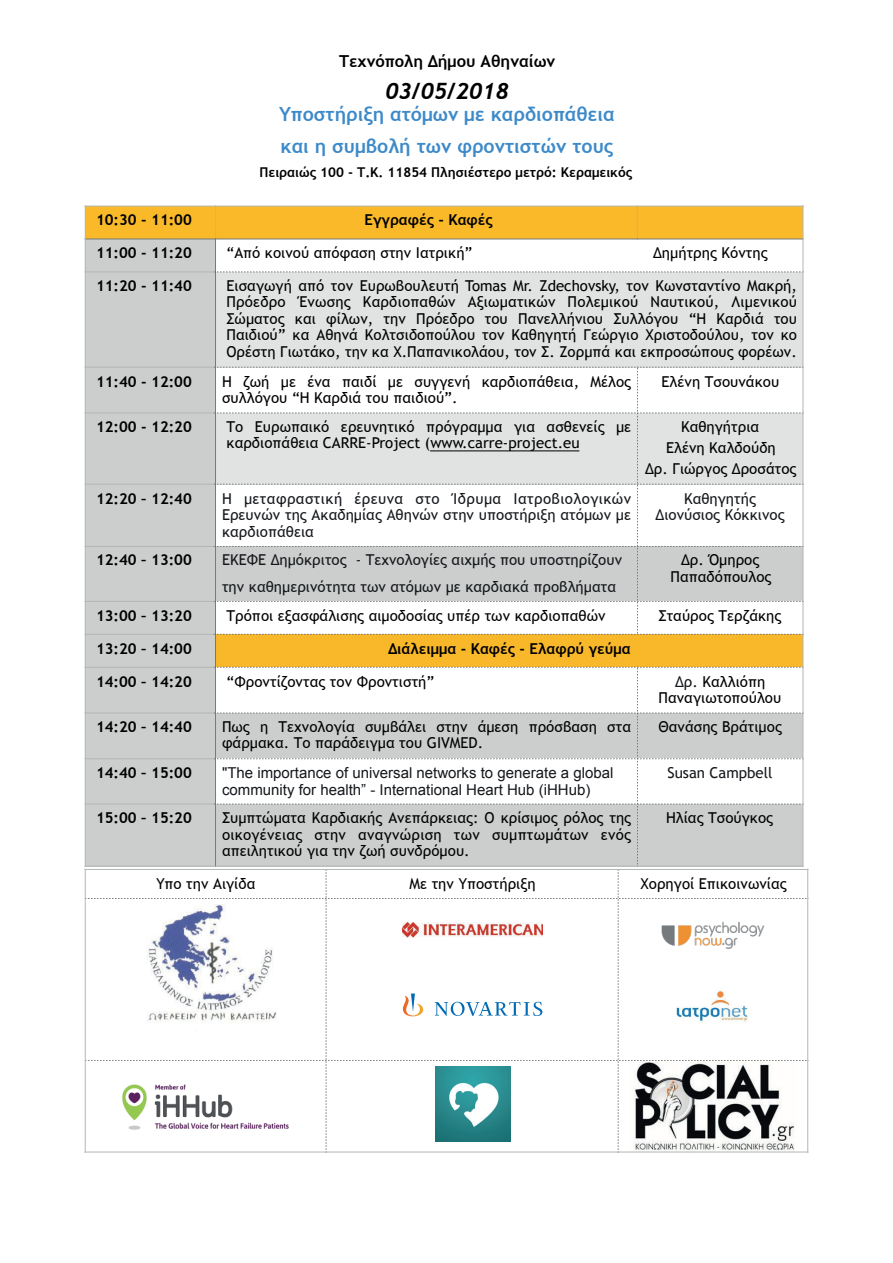
<style>
.page{position:relative;width:893px;height:1263px;background:#fff}
.page>*{position:absolute;margin:0;border:0;box-sizing:border-box;transform-origin:0 0}
.t1{font:italic 700 22.5px "Trebuchet";color:#000001}
.t2{font:700 19.5px/31.5px "Trebuchet MS";color:#3d8ac9}
.t3{font:700 16.5px "Trebuchet MS";color:#000001}
.t4{font:15px/16.5px "Trebuchet MS";color:#000001}
.t5{font:15px/16.5px "Trebuchet MS";color:#15181c;text-align:justify}
.t6{font:700 15px "Trebuchet MS";color:#000001}
.t7{font:15px/16.5px "Arial";color:#15181c}
.t8{font:700 13.5px "Trebuchet MS";color:#000001}
.s1{color:#15181c}
</style>
<div class="page">
<div style="left:85px;top:206px;width:131px;height:33px;background:#f9b928"></div>
<div style="left:216px;top:206px;width:421px;height:33px;background:#f9b928"></div>
<div style="left:637px;top:206px;width:166px;height:33px;background:#f9b928"></div>
<div style="left:85px;top:239px;width:131px;height:33px;background:#cccecd"></div>
<div style="left:85px;top:272px;width:131px;height:95px;background:#cccecd"></div>
<div style="left:216px;top:272px;width:587px;height:95px;background:#e1e2e2"></div>
<div style="left:85px;top:367px;width:131px;height:46px;background:#cccecd"></div>
<div style="left:85px;top:413px;width:131px;height:71px;background:#cccecd"></div>
<div style="left:85px;top:484px;width:131px;height:62px;background:#cccecd"></div>
<div style="left:85px;top:546px;width:131px;height:55px;background:#cccecd"></div>
<div style="left:85px;top:601px;width:131px;height:33px;background:#cccecd"></div>
<div style="left:85px;top:634px;width:131px;height:33px;background:#cccecd"></div>
<div style="left:216px;top:634px;width:587px;height:33px;background:#f8b829"></div>
<hr style="left:637px;top:205px;width:1px;height:35px;background:#b3b6b6">
<hr style="left:84px;top:272px;width:131px;height:1px;background:#b3b6b6">
<svg style="left:217px;top:272px;width:586px;height:1px"></svg>
<hr style="left:84px;top:367px;width:131px;height:1px;background:#b3b6b6">
<hr style="left:84px;top:413px;width:131px;height:1px;background:#b3b6b6">
<hr style="left:84px;top:484px;width:131px;height:1px;background:#b3b6b6">
<hr style="left:84px;top:546px;width:131px;height:1px;background:#b3b6b6">
<hr style="left:84px;top:601px;width:131px;height:1px;background:#b3b6b6">
<hr style="left:84px;top:634px;width:131px;height:1px;background:#b3b6b6">
<svg style="left:216px;top:366px;width:587px;height:269px"></svg>
<hr style="left:84px;top:667px;width:131px;height:1px;background:#b3b6b6">
<hr style="left:84px;top:713px;width:131px;height:1px;background:#b3b6b6">
<hr style="left:84px;top:758px;width:131px;height:1px;background:#b3b6b6">
<hr style="left:84px;top:804px;width:131px;height:1px;background:#b3b6b6">
<hr style="left:215px;top:205px;width:1px;height:33px;background:#b3b6b6">
<hr style="left:215px;top:238px;width:1px;height:629px;background:#75797b">
<hr style="left:84px;top:239px;width:720px;height:1px;background:#75797b">
<hr style="left:85px;top:205px;width:1px;height:34px;background:#b3b6b6">
<hr style="left:85px;top:239px;width:1px;height:628px;background:#b3b6b6">
<hr style="left:803px;top:205px;width:1px;height:34px;background:#b3b6b6">
<hr style="left:803px;top:239px;width:1px;height:628px;background:#b3b6b6">
<hr style="left:84px;top:206px;width:720px;height:1px;background:#b3b6b6">
<hr style="left:84px;top:866px;width:132px;height:1px;background:#b3b6b6">
<hr style="left:84px;top:869px;width:724px;height:1px;background:#b3b6b6">
<hr style="left:84px;top:1152px;width:724px;height:1px;background:#b3b6b6">
<svg style="left:85px;top:666px;width:723px;height:487px"></svg>
<p class="t3" style="left:339px;top:51px;width:218px">Τεχνόπολη Δήµου Αθηναίων</p>
<h1 class="t1" style="left:385px;top:77px;width:125px">03/05/2018</h1>
<h2 class="t2" style="left:279px;top:99px;width:337px">Υποστήριξη ατόµων µε καρδιοπάθεια και η συµβολή των φροντιστών τους</h2>
<p class="t8" style="left:259px;top:164px;width:374px">Πειραιώς 100 - Τ.Κ. 11854 Πλησιέστερο µετρό: Κεραµεικός</p>
<p class="t6" style="left:96px;top:210px;width:97px">10:30 - 11:00</p>
<p class="t6" style="left:364px;top:210px;width:130px">Εγγραφές - Καφές</p>
<p class="t6" style="left:96px;top:243px;width:97px">11:00 - 11:20</p>
<p class="t4" style="left:226px;top:244px;width:247px">“Από κοινού απόφαση στην Ιατρική”</p>
<p class="t4" style="left:653px;top:244px;width:116px">Δηµήτρης Κόντης</p>
<p class="t6" style="left:96px;top:276px;width:97px">11:20 - 11:40</p>
<p class="t4" style="left:226px;top:277px;width:572px;text-align:justify">Εισαγωγή από τον Ευρωβουλευτή Tomas Mr. Zdechovsky, τον Κωνσταντίνο Μακρή, Πρόεδρο Ένωσης Καρδιοπαθών Αξιωµατικών Πολεµικού Ναυτικού, Λιµενικού Σώµατος και φίλων, την Πρόεδρο του Πανελλήνιου Συλλόγου “Η Καρδιά του Παιδιού” κα Αθηνά Κολτσιδοπούλου τον Καθηγητή Γεώργιο Χριστοδούλου, τον κο Ορέστη Γιωτάκο, την κα Χ.Παπανικολάου, τον Σ. Ζορµπά και εκπροσώπους φορέων.</p>
<p class="t6" style="left:96px;top:372px;width:97px">11:40 - 12:00</p>
<p class="t4" style="left:222px;top:373px;width:411px">Η ζωή µε ένα παιδί µε συγγενή καρδιοπάθεια, Μέλος συλλόγου “Η Καρδιά του παιδιού”.</p>
<p class="t4" style="left:661px;top:373px;width:119px">Ελένη Τσουνάκου</p>
<p class="t6" style="left:96px;top:417px;width:97px">12:00 - 12:20</p>
<p class="t4" style="left:226px;top:418px;width:406px">Το Ευρωπαικό ερευνητικό πρόγραµµα για ασθενείς µε καρδιοπάθεια CARRE-Project (www.carre-project.eu</p>
<p class="t4" style="left:645px;top:416px;width:153px;line-height:21px;text-align:center">Καθηγήτρια<br>Ελένη Καλδούδη<br>Δρ. Γιώργος Δροσάτος</p>
<p class="t6" style="left:96px;top:489px;width:97px">12:20 – 12:40</p>
<p class="t5" style="left:222px;top:490px;width:411px">Η µεταφραστική έρευνα στο Ίδρυµα Ιατροβιολογικών Ερευνών της Ακαδηµίας Αθηνών στην υποστήριξη ατόµων µε καρδιοπάθεια</p>
<p class="t5" style="left:655px;top:490px;width:131px;text-align:center">Καθηγητής<br>Διονύσιος Κόκκινος</p>
<p class="t6" style="left:96px;top:551px;width:97px">12:40 – 13:00</p>
<p class="t5" style="left:222px;top:547px;width:402px;line-height:27px">ΕΚΕΦΕ Δηµόκριτος - Τεχνολογίες αιχµής που υποστηρίζουν την καθηµερινότητα των ατόµων µε καρδιακά προβλήµατα</p>
<p class="t4" style="left:670px;top:552px;width:102px;text-align:center">Δρ. Όµηρος<br>Παπαδόπουλος</p>
<p class="t6" style="left:96px;top:606px;width:97px">13:00 – 13:20</p>
<p class="t4" style="left:226px;top:607px;width:381px">Τρόποι εξασφάλισης αιµοδοσίας υπέρ των καρδιοπαθών</p>
<p class="t4" style="left:658px;top:607px;width:124px">Σταύρος Τερζάκης</p>
<p class="t6" style="left:96px;top:639px;width:97px">13:20 – 14:00</p>
<p class="t6" style="left:388px;top:639px;width:244px">Διάλειµµα - Καφές - Ελαφρύ γεύµα</p>
<p class="t6" style="left:96px;top:672px;width:97px">14:00 – 14:20</p>
<p class="t4" style="left:227px;top:673px;width:209px">“Φροντίζοντας τον Φροντιστή”</p>
<p class="t4" style="left:658px;top:673px;width:124px;text-align:center"><span class="s1">Δρ.</span> Καλλιόπη<br>Παναγιωτοπούλου</p>
<p class="t6" style="left:96px;top:717px;width:97px">14:20 – 14:40</p>
<p class="t4" style="left:222px;top:718px;width:411px">Πως η Τεχνολογία συµβάλει στην άµεση πρόσβαση στα φάρµακα. Το παράδειγµα του GIVMED.</p>
<p class="t4" style="left:658px;top:718px;width:125px">Θανάσης Βράτιµος</p>
<p class="t6" style="left:96px;top:764px;width:97px">14:40 – 15:00</p>
<p class="t7" style="left:222px;top:765px;width:393px">"The importance of universal networks to generate a global community for health” - International Heart Hub (iHHub)</p>
<p class="t5" style="left:667px;top:765px;width:107px">Susan Campbell</p>
<p class="t6" style="left:96px;top:809px;width:97px">15:00 – 15:20</p>
<p class="t4" style="left:222px;top:810px;width:411px;text-align:justify">Συµπτώµατα Καρδιακής Ανεπάρκειας: O κρίσιµος ρόλος της οικογένειας στην αναγνώριση των συµπτωµάτων ενός απειλητικού για την ζωή συνδρόµου.</p>
<p class="t4" style="left:666px;top:810px;width:109px">Ηλίας Τσούγκος</p>
<p class="t4" style="left:156px;top:876px;width:101px">Υπο την Αιγίδα</p>
<p class="t4" style="left:409px;top:876px;width:128px">Με την Υποστήριξη</p>
<p class="t4" style="left:640px;top:876px;width:148px">Χορηγoί Επικοινωνίας</p>
</div>
